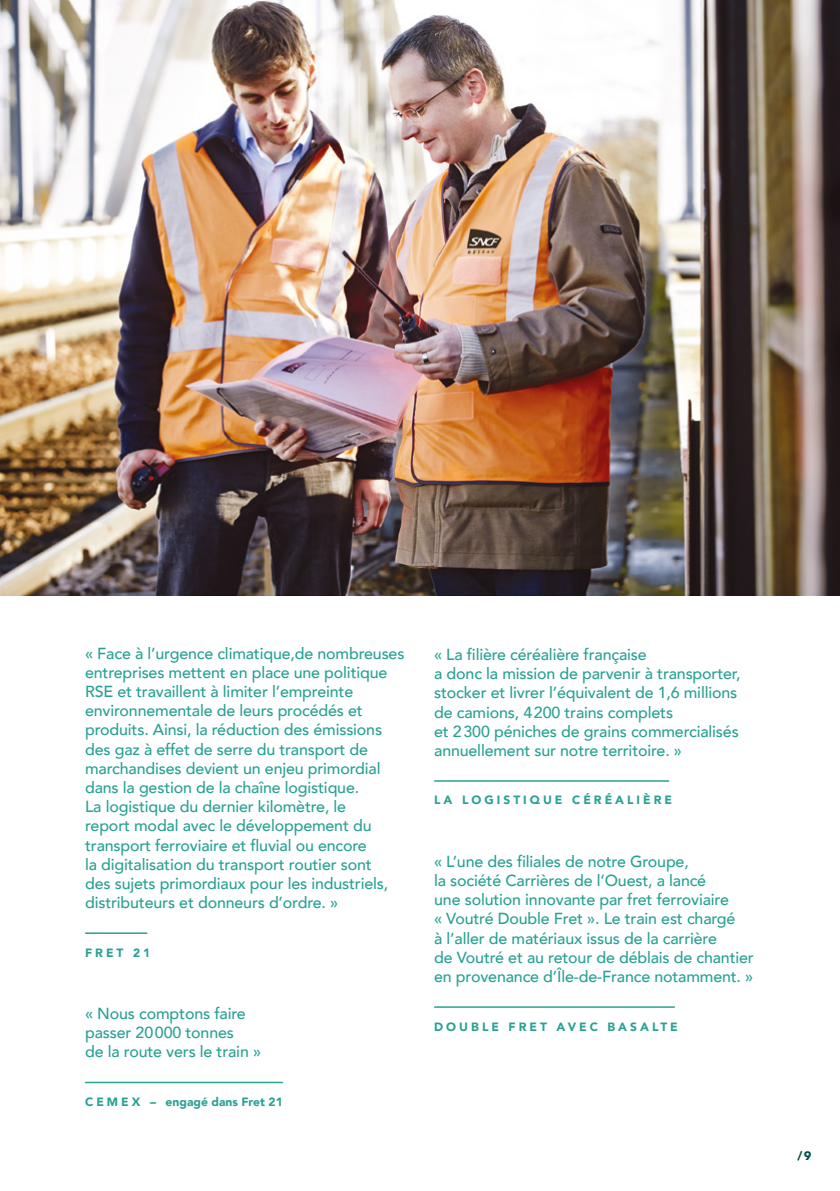
<style>
.page{position:relative;width:840px;height:1191px;background:#fff}
.page>*{position:absolute;margin:0;border:0;box-sizing:border-box;transform-origin:0 0}
.t1{font:500 16px/19.2px "Avenir";letter-spacing:-.01em;color:#29a193}
.t2{font:900 12px "Avenir";letter-spacing:.25em;color:#29a193}
.t3{font:900 12px "Avenir";color:#29a193}
.t4{font:700 12px "Avenir Next";color:#004f47}
</style>
<div class="page">
<img style="left:0;top:0;width:839px;height:595px">
<hr style="left:85px;top:932px;width:62px;height:2px;background:#29a193">
<hr style="left:85px;top:1081px;width:198px;height:2px;background:#29a193">
<hr style="left:434px;top:780px;width:234px;height:1px;background:#29a193">
<hr style="left:434px;top:1006px;width:240px;height:1px;background:#29a193">
<p class="t1" style="left:85px;top:642px;width:321px">« Face à l’urgence climatique,de nombreuses entreprises mettent en place une politique RSE et travaillent à limiter l’empreinte environnementale de leurs procédés et produits. Ainsi, la réduction des émissions des gaz à effet de serre du transport de marchandises devient un enjeu primordial dans la gestion de la chaîne logistique.<br>La logistique du dernier kilomètre, le<br>report modal avec le développement du transport ferroviaire et fluvial ou encore<br>la digitalisation du transport routier sont<br>des sujets primordiaux pour les industriels, distributeurs et donneurs d’ordre. »</p>
<p class="t2" style="left:85px;top:942px;width:67px">FRET 21</p>
<p class="t1" style="left:85px;top:1003px;width:177px">« Nous comptons faire passer 20000 tonnes<br>de la route vers le train »</p>
<p class="t3" style="left:85px;top:1091px;width:199px">C E M E X – engagé dans Fret 21</p>
<p class="t1" style="left:434px;top:644px;width:308px">« La filière céréalière française<br>a donc la mission de parvenir à transporter, stocker et livrer l’équivalent de 1,6 millions de camions, 4200 trains complets<br>et 2300 péniches de grains commercialisés annuellement sur notre territoire. »</p>
<p class="t2" style="left:434px;top:790px;width:239px">LA LOGISTIQUE CÉRÉALIÈRE</p>
<p class="t1" style="left:434px;top:850px;width:321px">« L’une des filiales de notre Groupe,<br>la société Carrières de l’Ouest, a lancé<br>une solution innovante par fret ferroviaire<br>« Voutré Double Fret ». Le train est chargé<br>à l’aller de matériaux issus de la carrière<br>de Voutré et au retour de déblais de chantier en provenance d’Île-de-France notamment. »</p>
<p class="t2" style="left:434px;top:1016px;width:245px">DOUBLE FRET AVEC BASALTE</p>
<p class="t4" style="left:797px;top:1145px;width:16px">/9</p>
</div>
